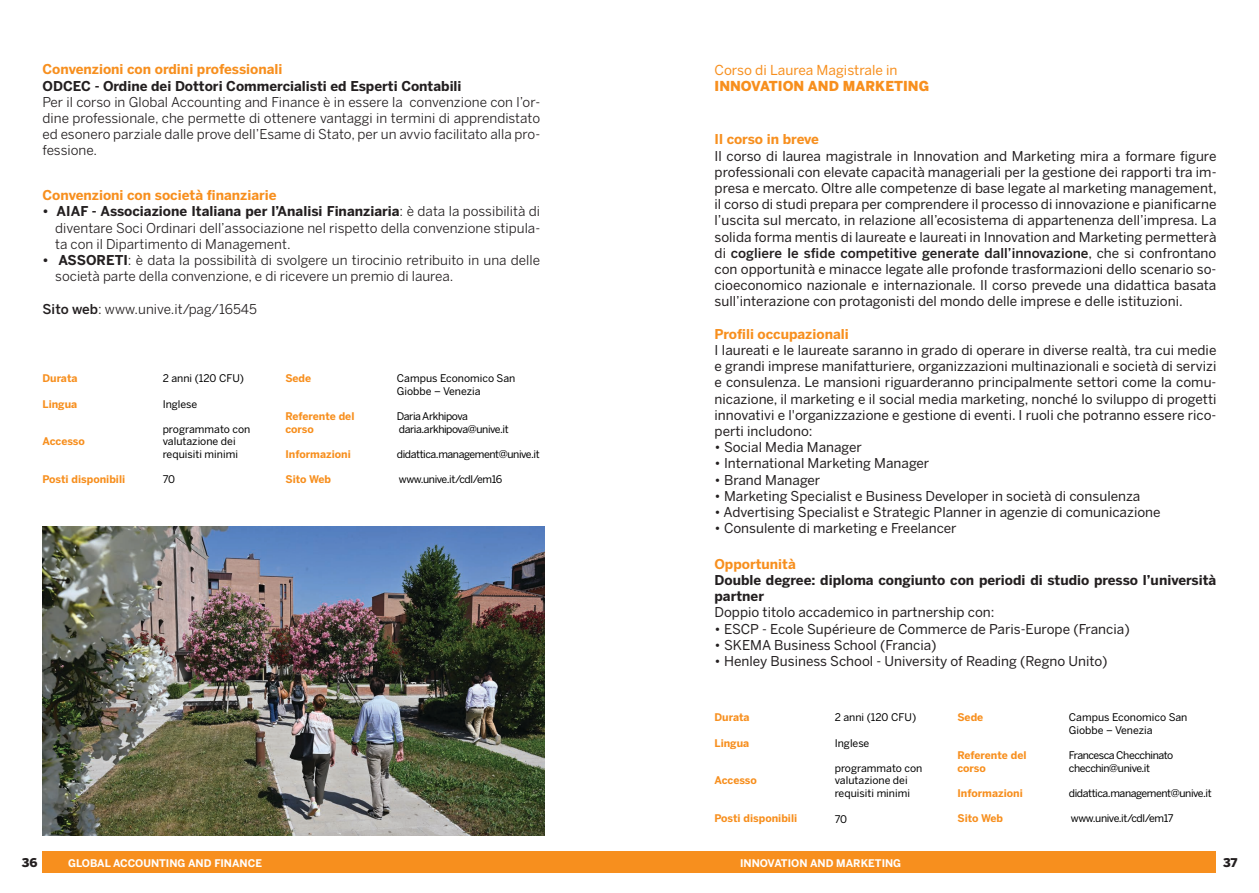
<style>
.page{position:relative;width:1259px;height:893px;background:#fff}
.page>*{position:absolute;margin:0;border:0;box-sizing:border-box;transform-origin:0 0}
.t1{font:13.65px "Benton Sans";color:#f78f1e}
.t2{font:900 13.65px "Benton Sans";color:#f78f1e}
.t3{font:13.5px/16.2px "Benton Sans";color:#231f20;text-align:justify}
.t4{font:13.5px/16.2px "Benton Sans";color:#231f20;text-align:justify}
.t5{font:700 13.5px/16.2px "Benton Sans";color:#231f20}
.t6{font:700 13.5px "Benton Sans";color:#f78f1e}
.t7{font:900 12px "Benton Sans";color:#231f20}
.t8{font:10.5px/12.6px "Benton Sans";color:#000}
.t9{font:10.5px/12.6px "Benton Sans";letter-spacing:-.04em;color:#000}
.t10{font:700 10.5px/12.6px "Benton Sans";color:#f78f1e}
.t11{font:700 10.5px "Benton Sans";color:#fff}
.t12{font:10.5px "Benton Sans";letter-spacing:-.02em;color:#000}
.s1{font-weight:700}
.s2{font-weight:500}
</style>
<div class="page">
<div style="left:43px;top:852px;width:1173px;height:21px;background:#f78f1e"></div>
<img style="left:43px;top:527px;width:501px;height:309px">
<p class="t6" style="left:43px;top:61px;width:241px">Convenzioni con ordini professionali</p>
<p class="t5" style="left:43px;top:77px;width:420px">ODCEC - Ordine dei Dottori Commercialisti ed Esperti Contabili</p>
<p class="t4" style="left:43px;top:94px;width:499px">Per il corso in Global Accounting and Finance è in essere la convenzione con l’or&shy;dine professionale, che permette di ottenere vantaggi in termini di apprendistato ed esonero parziale dalle prove dell’Esame di Stato, per un avvio facilitato alla pro&shy;fessione.</p>
<p class="t6" style="left:43px;top:187px;width:236px">Convenzioni con società finanziarie</p>
<p class="t4" style="left:55px;top:203px;width:486px;text-indent:-13px"><span class="s1">• AIAF - Associazione Italiana per l’Analisi Finanziaria</span>: è data la possibilità di diventare Soci Ordinari dell’associazione nel rispetto della convenzione stipula&shy;ta con il Dipartimento di Management.</p>
<p class="t4" style="left:55px;top:252px;width:486px;text-indent:-13px"><span class="s1">• ASSORETI</span>: è data la possibilità di svolgere un tirocinio retribuito in una delle società parte della convenzione, e di ricevere un premio di laurea.</p>
<p class="t4" style="left:43px;top:300px;width:216px"><span class="s2">Sito web</span>: www.unive.it/pag/16545</p>
<p class="t10" style="left:43px;top:372px;width:37px">Durata</p>
<p class="t10" style="left:43px;top:397px;width:36px">Lingua</p>
<p class="t10" style="left:43px;top:435px;width:44px">Accesso</p>
<p class="t10" style="left:43px;top:473px;width:84px">Posti disponibili</p>
<p class="t8" style="left:163px;top:372px;width:83px">2 anni (120 CFU)</p>
<p class="t8" style="left:163px;top:397px;width:36px">Inglese</p>
<p class="t8" style="left:163px;top:422px;width:89px">programmato con valutazione dei requisiti minimi</p>
<p class="t12" style="left:163px;top:473px;width:14px">70</p>
<p class="t10" style="left:285px;top:372px;width:27px">Sede</p>
<p class="t10" style="left:285px;top:410px;width:71px">Referente del corso</p>
<p class="t10" style="left:285px;top:448px;width:67px">Informazioni</p>
<p class="t10" style="left:285px;top:473px;width:47px">Sito Web</p>
<p class="t8" style="left:397px;top:372px;width:120px">Campus Economico San<br>Giobbe – Venezia</p>
<p class="t9" style="left:397px;top:410px;width:113px">Daria Arkhipova daria.arkhipova@unive.it</p>
<p class="t9" style="left:397px;top:448px;width:144px">didattica.management@unive.it</p>
<p class="t9" style="left:399px;top:473px;width:105px">www.unive.it/cdl/em16</p>
<p class="t1" style="left:714px;top:61px;width:185px">Corso di Laurea Magistrale in</p>
<p class="t2" style="left:714px;top:78px;width:216px">INNOVATION AND MARKETING</p>
<p class="t6" style="left:714px;top:131px;width:106px">Il corso in breve</p>
<p class="t3" style="left:714px;top:147px;width:504px">Il corso di laurea magistrale in Innovation and Marketing mira a formare figure professionali con elevate capacità manageriali per la gestione dei rapporti tra im&shy;presa e mercato. Oltre alle competenze di base legate al marketing management, il corso di studi prepara per comprendere il processo di innovazione e pianificarne l’uscita sul mercato, in relazione all’ecosistema di appartenenza dell’impresa. La solida forma mentis di laureate e laureati in Innovation and Marketing permetterà di <span class="s2">cogliere le sfide competitive generate dall’innovazione</span>, che si confrontano con opportunità e minacce legate alle profonde trasformazioni dello scenario so&shy;cioeconomico nazionale e internazionale. Il corso prevede una didattica basata sull’interazione con protagonisti del mondo delle imprese e delle istituzioni.</p>
<p class="t6" style="left:714px;top:326px;width:136px">Profili occupazionali</p>
<p class="t3" style="left:714px;top:342px;width:503px">I laureati e le laureate saranno in grado di operare in diverse realtà, tra cui medie e grandi imprese manifatturiere, organizzazioni multinazionali e società di servizi e consulenza. Le mansioni riguarderanno principalmente settori come la comu&shy;nicazione, il marketing e il social media marketing, nonché lo sviluppo di progetti innovativi e l'organizzazione e gestione di eventi. I ruoli che potranno essere rico&shy;perti includono:</p>
<p class="t3" style="left:714px;top:439px;width:149px">• Social Media Manager</p>
<p class="t3" style="left:714px;top:455px;width:216px">• International Marketing Manager</p>
<p class="t3" style="left:714px;top:471px;width:107px">• Brand Manager</p>
<p class="t3" style="left:714px;top:488px;width:427px">• Marketing Specialist e Business Developer in società di consulenza</p>
<p class="t3" style="left:714px;top:504px;width:447px">• Advertising Specialist e Strategic Planner in agenzie di comunicazione</p>
<p class="t3" style="left:714px;top:520px;width:244px">• Consulente di marketing e Freelancer</p>
<p class="t6" style="left:714px;top:556px;width:83px">Opportunità</p>
<p class="t5" style="left:714px;top:572px;width:503px">Double degree: diploma congiunto con periodi di studio presso l’università partner</p>
<p class="t3" style="left:714px;top:604px;width:281px">Doppio titolo accademico in partnership con:</p>
<p class="t3" style="left:714px;top:620px;width:417px">• ESCP - Ecole Supérieure de Commerce de Paris-Europe (Francia)</p>
<p class="t3" style="left:714px;top:637px;width:223px">• SKEMA Business School (Francia)</p>
<p class="t3" style="left:714px;top:653px;width:394px">• Henley Business School - University of Reading (Regno Unito)</p>
<p class="t10" style="left:714px;top:711px;width:37px">Durata</p>
<p class="t10" style="left:714px;top:736px;width:36px">Lingua</p>
<p class="t10" style="left:714px;top:774px;width:44px">Accesso</p>
<p class="t10" style="left:714px;top:812px;width:84px">Posti disponibili</p>
<p class="t8" style="left:834px;top:711px;width:83px">2 anni (120 CFU)</p>
<p class="t8" style="left:834px;top:736px;width:36px">Inglese</p>
<p class="t8" style="left:834px;top:761px;width:89px">programmato con valutazione dei requisiti minimi</p>
<p class="t12" style="left:834px;top:813px;width:14px">70</p>
<p class="t10" style="left:957px;top:711px;width:27px">Sede</p>
<p class="t10" style="left:957px;top:749px;width:71px">Referente del corso</p>
<p class="t10" style="left:957px;top:787px;width:67px">Informazioni</p>
<p class="t10" style="left:957px;top:812px;width:47px">Sito Web</p>
<p class="t8" style="left:1069px;top:711px;width:120px">Campus Economico San<br>Giobbe – Venezia</p>
<p class="t9" style="left:1069px;top:749px;width:106px">Francesca Checchinato checchin@unive.it</p>
<p class="t9" style="left:1069px;top:787px;width:144px">didattica.management@unive.it</p>
<p class="t9" style="left:1071px;top:812px;width:104px">www.unive.it/cdl/em17</p>
<p class="t7" style="left:22px;top:856px;width:17px">36</p>
<p class="t7" style="left:1223px;top:856px;width:16px">37</p>
<p class="t11" style="left:740px;top:856px;width:163px">INNOVATION AND MARKETING</p>
<p class="t11" style="left:68px;top:856px;width:195px">GLOBAL ACCOUNTING AND FINANCE</p>
</div>
